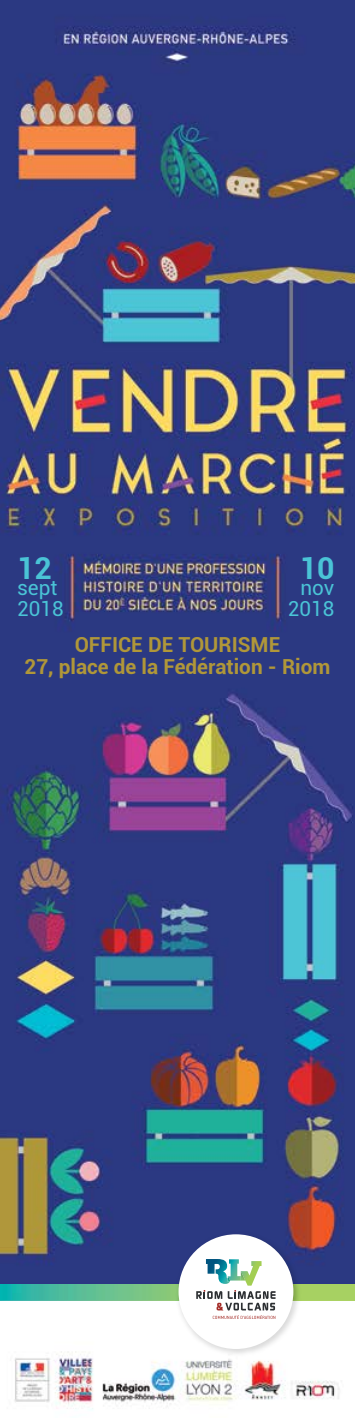
<style>
.page{position:relative;width:355px;height:1418px;background:#fff}
.page>*{position:absolute;margin:0;border:0;box-sizing:border-box;transform-origin:0 0}
.t1{font:700 30.25px "Roboto";color:#4ac4d6}
.t2{font:700 20.75px/22.5px "Roboto";color:#b09739;text-align:center}
.t3{font:20.75px/21.5px "Roboto";color:#4ac4d6}
</style>
<div class="page">
<img style="left:0;top:0;width:354px;height:1410px">
<img style="left:0;top:1284px;width:354px;height:16px">
<svg style="left:0;top:1299px;width:172px;height:1px"></svg>
<img style="left:172px;top:1228px;width:132px;height:130px">
<div style="left:178px;top:1234px;width:115px;height:114px;background:#fff;border-radius:50%"></div>
<svg style="left:196px;top:1259px;width:79px;height:59px"></svg>
<h1 class="t1" style="left:17px;top:547px;width:36px">12</h1>
<p class="t3" style="left:17px;top:576px;width:48px">sept<br>2018</p>
<p class="t2" style="left:24px;top:632px;width:307px">OFFICE DE TOURISME<br>27, place de la Fédération - Riom</p>
<h1 class="t1" style="left:299px;top:547px;width:36px">10</h1>
<p class="t3" style="left:287px;top:576px;width:48px;text-align:right">nov<br>2018</p>
</div>
